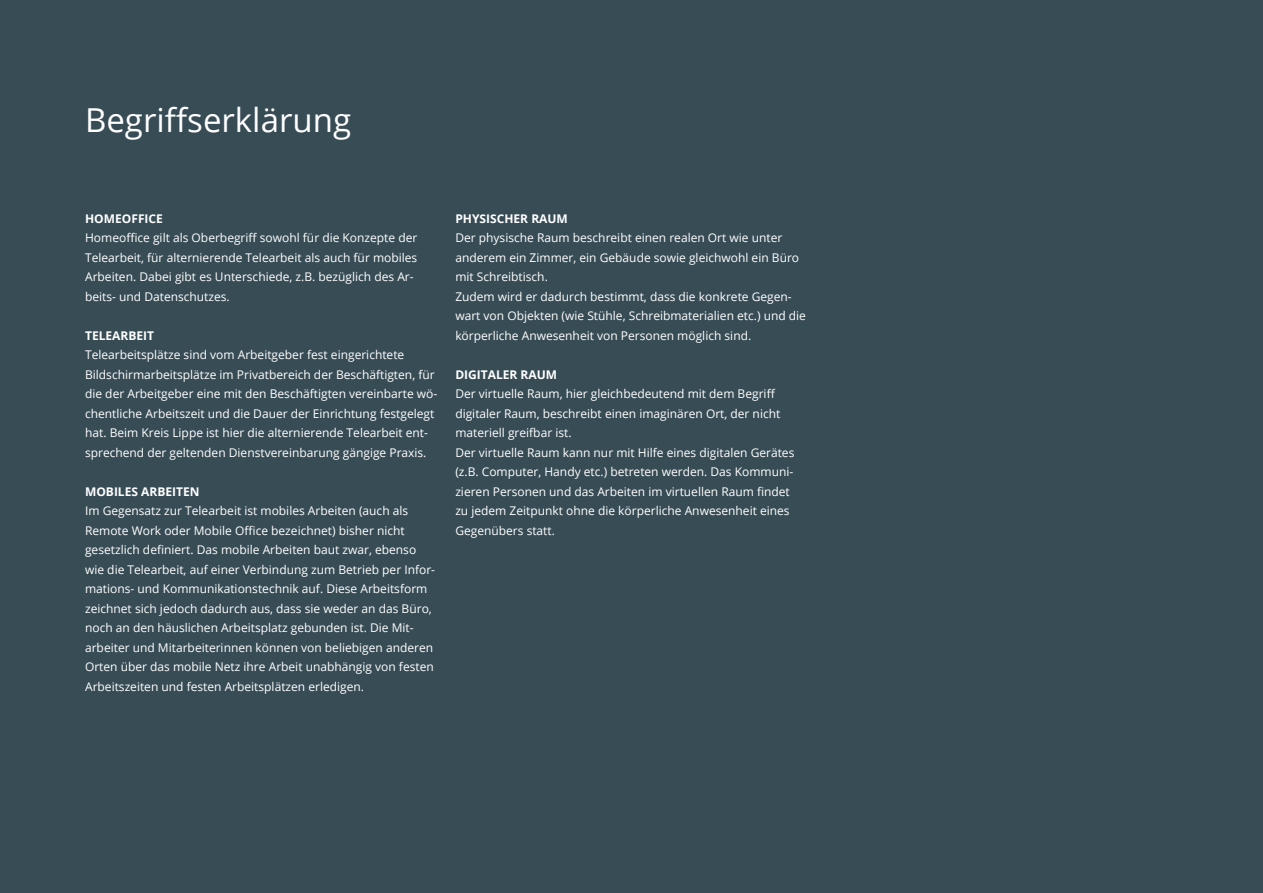
<style>
.page{position:relative;width:1263px;height:893px;background:#384c56}
.page>*{position:absolute;margin:0;border:0;box-sizing:border-box;transform-origin:0 0}
.t1{font:33px "Open Sans";color:#fff}
.t2{font:12px/19.5px "Open Sans";color:#fff}
.t3{font:700 12px "Open Sans";color:#fff}
</style>
<div class="page">
<h1 class="t1" style="left:85px;top:98px;width:267px">Begriffserklärung</h1>
<p class="t3" style="left:85px;top:210px;width:79px">HOMEOFFICE</p>
<p class="t2" style="left:85px;top:228px;width:334px">Homeoffice gilt als Oberbegriff sowohl für die Konzepte der Telearbeit, für alternierende Telearbeit als auch für mobiles Arbeiten. Dabei gibt es Unterschiede, z.B. bezüglich des Ar&shy;beits- und Datenschutzes.</p>
<p class="t3" style="left:85px;top:327px;width:71px">TELEARBEIT</p>
<p class="t2" style="left:85px;top:345px;width:354px">Telearbeitsplätze sind vom Arbeitgeber fest eingerichtete Bildschirmarbeitsplätze im Privatbereich der Beschäftigten, für die der Arbeitgeber eine mit den Beschäftigten vereinbarte wö&shy;chentliche Arbeitszeit und die Dauer der Einrichtung festgelegt hat. Beim Kreis Lippe ist hier die alternierende Telearbeit ent&shy;sprechend der geltenden Dienstvereinbarung gängige Praxis.</p>
<p class="t3" style="left:85px;top:483px;width:116px">MOBILES ARBEITEN</p>
<p class="t2" style="left:85px;top:501px;width:352px">Im Gegensatz zur Telearbeit ist mobiles Arbeiten (auch als Remote Work oder Mobile Office bezeichnet) bisher nicht gesetzlich definiert. Das mobile Arbeiten baut zwar, ebenso wie die Telearbeit, auf einer Verbindung zum Betrieb per Infor&shy;mations- und Kommunikationstechnik auf. Diese Arbeitsform zeichnet sich jedoch dadurch aus, dass sie weder an das Büro, noch an den häuslichen Arbeitsplatz gebunden ist. Die Mit&shy;arbeiter und Mitarbeiterinnen können von beliebigen anderen Orten über das mobile Netz ihre Arbeit unabhängig von festen Arbeitszeiten und festen Arbeitsplätzen erledigen.</p>
<p class="t3" style="left:455px;top:210px;width:114px">PHYSISCHER RAUM</p>
<p class="t2" style="left:455px;top:228px;width:352px">Der physische Raum beschreibt einen realen Ort wie unter anderem ein Zimmer, ein Gebäude sowie gleichwohl ein Büro mit Schreibtisch.<br>Zudem wird er dadurch bestimmt, dass die konkrete Gegen&shy;wart von Objekten (wie Stühle, Schreibmaterialien etc.) und die körperliche Anwesenheit von Personen möglich sind.</p>
<p class="t3" style="left:455px;top:366px;width:103px">DIGITALER RAUM</p>
<p class="t2" style="left:455px;top:384px;width:341px">Der virtuelle Raum, hier gleichbedeutend mit dem Begriff digitaler Raum, beschreibt einen imaginären Ort, der nicht materiell greifbar ist.<br>Der virtuelle Raum kann nur mit Hilfe eines digitalen Gerätes (z.B. Computer, Handy etc.) betreten werden. Das Kommuni&shy;zieren Personen und das Arbeiten im virtuellen Raum findet zu jedem Zeitpunkt ohne die körperliche Anwesenheit eines Gegenübers statt.</p>
</div>
